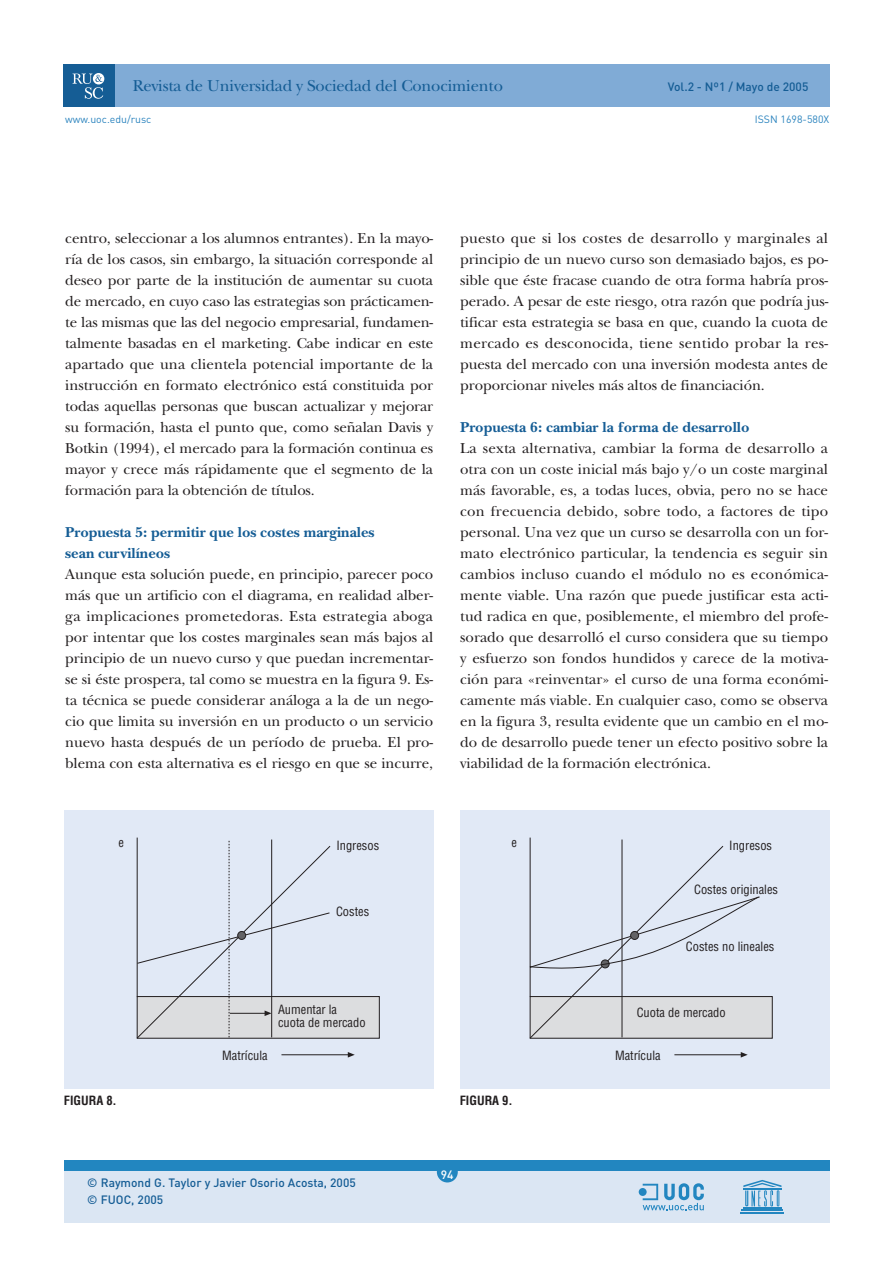
<style>
.page{position:relative;width:893px;height:1262px;background:#fff}
.page>*{position:absolute;margin:0;border:0;box-sizing:border-box;transform-origin:0 0}
.t1{font:16.5px "New Baskerville";letter-spacing:-.01em;color:#155d95}
.t2{font:15px/21px "New Baskerville";letter-spacing:-.005em;color:#231f20;text-align:justify}
.t3{font:700 15px/21px "New Baskerville";color:#155d95}
.t4{font:condensed 12.45px/12.5px "Helvetica";color:#231f20}
.t5{font:700 condensed 12.45px "Helvetica";color:#231f20}
.t6{font:500 12px/16.2px "DIN";color:#155d95}
.t7{font:500 12px "DIN";color:#fff}
.t8{font:10.5px "DIN";color:#2a83be}
</style>
<div class="page">
<div style="left:64px;top:1160px;width:765px;height:11px;background:#2286c0"></div>
<div style="left:64px;top:1171px;width:765px;height:51px;background:#dbe6f3"></div>
<hr style="left:743px;top:1207px;width:38px;height:1px;background:#2286c0">
<hr style="left:741px;top:1209px;width:42px;height:2px;background:#2286c0">
<hr style="left:740px;top:1212px;width:44px;height:1px;background:#2286c0">
<svg style="left:743px;top:1180px;width:38px;height:26px"></svg>
<div style="left:437px;top:1161px;width:21px;height:21px;background:#2286c0;border-radius:50%"></div>
<svg style="left:638px;top:1183px;width:65px;height:27px"></svg>
<div style="left:64px;top:810px;width:369px;height:279px;background:#e1e9f6"></div>
<div style="left:137px;top:996px;width:243px;height:42px;background:#dcdddf;border:1px solid #231f20"></div>
<hr style="left:281px;top:1054px;width:67px;height:1px;background:#231f20">
<svg style="left:348px;top:1052px;width:7px;height:5px"></svg>
<svg style="left:136px;top:837px;width:195px;height:202px"></svg>
<div style="left:237px;top:931px;width:9px;height:9px;background:#636366;border:1px solid #231f20;border-radius:50%"></div>
<hr style="left:271px;top:839px;width:1px;height:198px;background:#231f20">
<div style="left:460px;top:810px;width:369px;height:279px;background:#e1e9f6"></div>
<div style="left:529px;top:996px;width:243px;height:42px;background:#dcdddf"></div>
<hr style="left:674px;top:1054px;width:67px;height:1px;background:#231f20">
<svg style="left:740px;top:1052px;width:7px;height:5px"></svg>
<svg style="left:529px;top:837px;width:231px;height:202px"></svg>
<hr style="left:621px;top:839px;width:1px;height:198px;background:#231f20">
<svg style="left:529px;top:895px;width:230px;height:74px"></svg>
<div style="left:85px;top:64px;width:744px;height:43px;background:#80abd6"></div>
<div style="left:64px;top:64px;width:51px;height:43px;background:#155d95"></div>
<svg style="left:72px;top:73px;width:32px;height:26px"></svg>
<p class="t1" style="left:133px;top:80px;width:372px">Revista de Universidad y Sociedad del Conocimiento</p>
<p class="t6" style="left:668px;top:80px;width:142px">Vol.2 - Nº1 / Mayo de 2005</p>
<p class="t8" style="left:65px;top:116px;width:88px">www.uoc.edu/rusc</p>
<p class="t8" style="left:755px;top:116px;width:76px">ISSN 1698-580X</p>
<p class="t2" style="left:65px;top:229px;width:369px">centro, seleccionar a los alumnos entrantes). En la mayo&shy;ría de los casos, sin embargo, la situación corresponde al deseo por parte de la institución de aumentar su cuota de mercado, en cuyo caso las estrategias son prácticamen&shy;te las mismas que las del negocio empresarial, fundamen&shy;talmente basadas en el marketing. Cabe indicar en este apartado que una clientela potencial importante de la instrucción en formato electrónico está constituida por todas aquellas personas que buscan actualizar y mejorar su formación, hasta el punto que, como señalan Davis y Botkin (1994), el mercado para la formación continua es mayor y crece más rápidamente que el segmento de la formación para la obtención de títulos.</p>
<p class="t3" style="left:65px;top:523px;width:311px">Propuesta 5: permitir que los costes marginales sean curvilíneos</p>
<p class="t2" style="left:65px;top:565px;width:369px">Aunque esta solución puede, en principio, parecer poco más que un artificio con el diagrama, en realidad alber&shy;ga implicaciones prometedoras. Esta estrategia aboga por intentar que los costes marginales sean más bajos al principio de un nuevo curso y que puedan incrementar&shy;se si éste prospera, tal como se muestra en la figura 9. Es&shy;ta técnica se puede considerar análoga a la de un nego&shy;cio que limita su inversión en un producto o un servicio nuevo hasta después de un período de prueba. El pro&shy;blema con esta alternativa es el riesgo en que se incurre,</p>
<p class="t2" style="left:460px;top:229px;width:369px">puesto que si los costes de desarrollo y marginales al principio de un nuevo curso son demasiado bajos, es po&shy;sible que éste fracase cuando de otra forma habría pros&shy;perado. A pesar de este riesgo, otra razón que podría jus&shy;tificar esta estrategia se basa en que, cuando la cuota de mercado es desconocida, tiene sentido probar la res&shy;puesta del mercado con una inversión modesta antes de proporcionar niveles más altos de financiación.</p>
<p class="t3" style="left:460px;top:418px;width:291px">Propuesta 6: cambiar la forma de desarrollo</p>
<p class="t2" style="left:460px;top:439px;width:369px">La sexta alternativa, cambiar la forma de desarrollo a otra con un coste inicial más bajo y/o un coste marginal más favorable, es, a todas luces, obvia, pero no se hace con frecuencia debido, sobre todo, a factores de tipo personal. Una vez que un curso se desarrolla con un for&shy;mato electrónico particular, la tendencia es seguir sin cambios incluso cuando el módulo no es económica&shy;mente viable. Una razón que puede justificar esta acti&shy;tud radica en que, posiblemente, el miembro del profe&shy;sorado que desarrolló el curso considera que su tiempo y esfuerzo son fondos hundidos y carece de la motiva&shy;ción para «reinventar» el curso de una forma económi&shy;camente más viable. En cualquier caso, como se observa en la figura 3, resulta evidente que un cambio en el mo&shy;do de desarrollo puede tener un efecto positivo sobre la viabilidad de la formación electrónica.</p>
<p class="t4" style="left:118px;top:837px;width:7px">e</p>
<p class="t5" style="left:64px;top:1095px;width:54px">FIGURA 8.</p>
<p class="t4" style="left:336px;top:840px;width:44px">Ingresos</p>
<p class="t4" style="left:336px;top:906px;width:35px">Costes</p>
<p class="t4" style="left:222px;top:1050px;width:47px">Matrícula</p>
<p class="t4" style="left:278px;top:1004px;width:89px">Aumentar la cuota de mercado</p>
<p class="t4" style="left:511px;top:837px;width:7px">e</p>
<p class="t5" style="left:460px;top:1095px;width:54px">FIGURA 9.</p>
<p class="t4" style="left:729px;top:840px;width:44px">Ingresos</p>
<p class="t4" style="left:694px;top:884px;width:86px">Costes originales</p>
<p class="t4" style="left:685px;top:941px;width:90px">Costes no lineales</p>
<p class="t4" style="left:636px;top:1007px;width:90px">Cuota de mercado</p>
<p class="t4" style="left:615px;top:1050px;width:47px">Matrícula</p>
<p class="t6" style="left:87px;top:1176px;width:270px">© Raymond G. Taylor y Javier Osorio Acosta, 2005 © FUOC, 2005</p>
<p class="t7" style="left:440px;top:1170px;width:14px">94</p>
</div>
